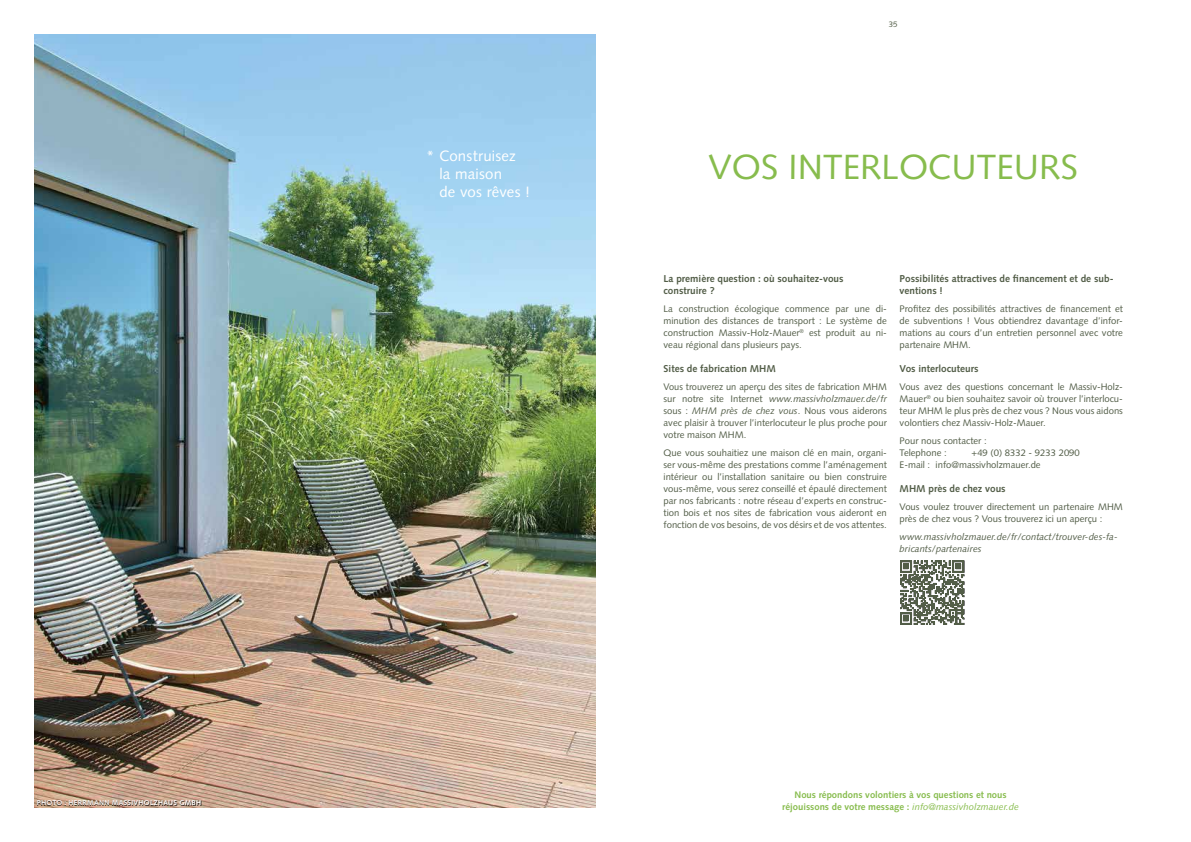
<style>
.page{position:relative;width:1191px;height:842px;background:#fff}
.page>*{position:absolute;margin:0;border:0;box-sizing:border-box;transform-origin:0 0}
.t1{font:35px "Syntax LT Std";color:#87bc4d}
.t2{font:15px/18px "Syntax LT Std";letter-spacing:.01em;color:#fff}
.t3{font:700 10px/12px "Syntax LT Std";color:#525d47}
.t4{font:9.5px/12px "Syntax LT Std";color:#525d47;text-align:justify}
.t5{font:700 9.5px/12px "Syntax LT Std";color:#87bc4d;text-align:center}
.t6{font:italic 9.5px/12px "Syntax LT Std";color:#525d47}
.t7{font:8px "Syntax LT Std";color:#525d47}
.t8{font:700 7px "Syntax LT Std";letter-spacing:.045em;color:#fff}
.s1{font-style:italic}
.s2{font-weight:400;font-style:italic}
</style>
<div class="page">
<img style="left:34px;top:34px;width:561px;height:774px">
<div style="left:37px;top:800px;width:164px;height:5px;background:#000;opacity:.75"></div>
<div style="left:899px;top:560px;width:65px;height:65px;background:#000;opacity:.75"></div>
<svg style="left:900px;top:560px;width:64px;height:64px"></svg>
<p class="t8" style="left:37px;top:799px;width:166px">PHOTO : HERRMANN MASSIVHOLZHAUS GMBH</p>
<h2 class="t2" style="left:439px;top:147px;width:92px;text-indent:-13px">* Construisez la maison<br>de vos rêves !</h2>
<p class="t7" style="left:888px;top:20px;width:10px">35</p>
<h1 class="t1" style="left:708px;top:147px;width:371px">VOS INTERLOCUTEURS</h1>
<p class="t3" style="left:663px;top:273px;width:182px">La première question : où souhaitez-vous construire ?</p>
<p class="t4" style="left:663px;top:303px;width:225px">La construction écologique commence par une di&shy;minution des distances de transport : Le système de construction Massiv-Holz-Mauer<sup>®</sup> est produit au ni&shy;veau régional dans plusieurs pays.</p>
<p class="t3" style="left:663px;top:363px;width:114px">Sites de fabrication MHM</p>
<p class="t4" style="left:663px;top:381px;width:225px">Vous trouverez un aperçu des sites de fabrication MHM sur notre site Internet <span class="s1">www.massivholzmauer.de/fr </span>sous : <span class="s1">MHM près de chez vous</span>. Nous vous aiderons avec plaisir à trouver l’interlocuteur le plus proche pour votre maison MHM.</p>
<p class="t4" style="left:663px;top:447px;width:225px">Que vous souhaitiez une maison clé en main, organi&shy;ser vous-même des prestations comme l’aménagement intérieur ou l’installation sanitaire ou bien construire vous-même, vous serez conseillé et épaulé directement par nos fabricants : notre réseau d’experts en construc&shy;tion bois et nos sites de fabrication vous aideront en fonction de vos besoins, de vos désirs et de vos attentes.</p>
<p class="t3" style="left:899px;top:273px;width:215px">Possibilités attractives de financement et de sub&shy;ventions !</p>
<p class="t4" style="left:899px;top:303px;width:225px">Profitez des possibilités attractives de financement et de subventions ! Vous obtiendrez davantage d’infor&shy;mations au cours d’un entretien personnel avec votre partenaire MHM.</p>
<p class="t3" style="left:899px;top:363px;width:80px">Vos interlocuteurs</p>
<p class="t4" style="left:899px;top:381px;width:225px">Vous avez des questions concernant le Massiv-Holz-Mauer<sup>®</sup> ou bien souhaitez savoir où trouver l’interlocu&shy;teur MHM le plus près de chez vous ? Nous vous aidons volontiers chez Massiv-Holz-Mauer.</p>
<p class="t4" style="left:899px;top:435px;width:89px">Pour nous contacter :<br>Telephone :</p>
<p class="t4" style="left:899px;top:447px;width:182px;text-indent:72px">+49 (0) 8332 - 9233 2090<br>E-mail : info@massivholzmauer.de</p>
<p class="t3" style="left:899px;top:483px;width:108px">MHM près de chez vous</p>
<p class="t4" style="left:899px;top:501px;width:225px">Vous voulez trouver directement un partenaire MHM près de chez vous ? Vous trouverez ici un aperçu :</p>
<p class="t6" style="left:899px;top:531px;width:220px">www.massivholzmauer.de/fr/contact/trouver-des-fa&shy;bricants/partenaires</p>
<p class="t5" style="left:782px;top:789px;width:238px">Nous répondons volontiers à vos questions et nous réjouissons de votre message : <span class="s2">info@massivholzmauer.de</span></p>
</div>
